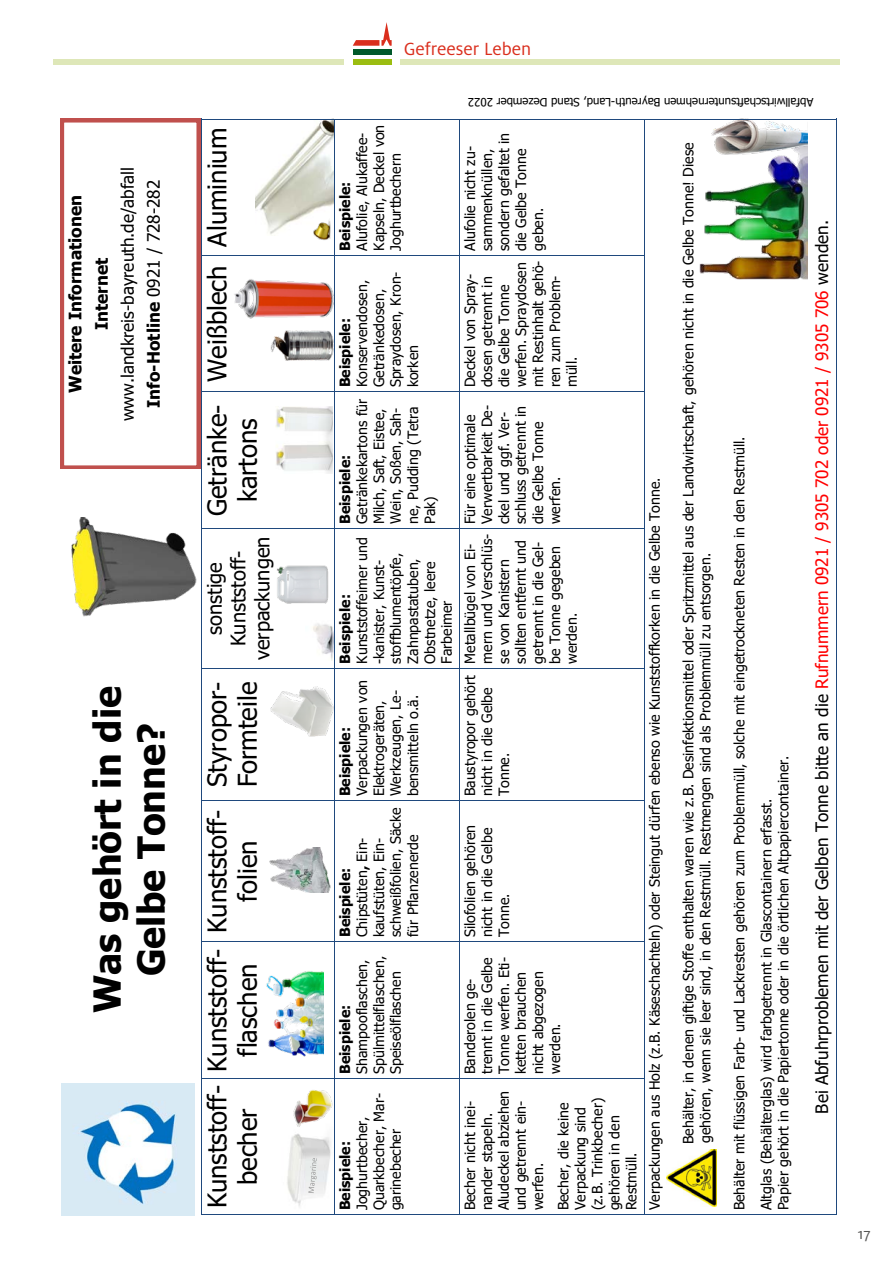
<style>
.page{position:relative;width:893px;height:1263px;background:#fff}
.page>*{position:absolute;margin:0;border:0;box-sizing:border-box;transform-origin:0 0}
.t1{font:700 37.05px/44.1px "Tahoma";color:#000;text-align:center}
.t2{font:25.65px/30.5px "Tahoma";color:#000;text-align:center}
.t3{font:20.1px "Tahoma";color:#000}
.t4{font:19.95px/23.9px "Tahoma";color:#000;text-align:center}
.t5{font:19.5px "Milo OT";color:#da2e1d}
.t6{font:17.1px/26px "Tahoma";color:#000;text-align:center}
.t7{font:700 17.1px/26.1px "Tahoma";color:#000;text-align:center}
.t8{font:16.5px "Milo OT";color:#565655}
.t9{font:14.25px/17px "Tahoma";color:#000}
.t10{font:700 14.25px "Tahoma";color:#000}
.t11{font:11.4px "Tahoma";letter-spacing:-.005em;color:#000}
.s1{font-weight:700}
.s2{color:#f00}
</style>
<div class="page">
<div style="left:353px;top:50px;width:39px;height:5px;background:#00592a"></div>
<div style="left:353px;top:59px;width:39px;height:6px;background:#9bbd11"></div>
<svg style="left:353px;top:22px;width:39px;height:24px"></svg>
<div style="left:400px;top:59px;width:439px;height:6px;background:#dee7b8"></div>
<div style="left:54px;top:59px;width:290px;height:6px;background:#dee7b8"></div>
<img style="left:287px;top:1145px;width:44px;height:62px">
<img style="left:256px;top:120px;width:77px;height:115px">
<img style="left:302px;top:207px;width:31px;height:33px">
<img style="left:275px;top:406px;width:58px;height:67px">
<img style="left:270px;top:686px;width:64px;height:51px">
<img style="left:313px;top:623px;width:21px;height:37px">
<img style="left:699px;top:172px;width:108px;height:108px">
<img style="left:711px;top:118px;width:96px;height:54px">
<hr style="left:201px;top:1214px;width:635px;height:1px;background:#1f497d">
<hr style="left:202px;top:1078px;width:442px;height:1px;background:#1f497d">
<hr style="left:202px;top:941px;width:442px;height:1px;background:#1f497d">
<hr style="left:202px;top:800px;width:442px;height:1px;background:#1f497d">
<hr style="left:202px;top:668px;width:442px;height:1px;background:#1f497d">
<hr style="left:202px;top:528px;width:257px;height:1px;background:#1f497d">
<hr style="left:202px;top:391px;width:257px;height:1px;background:#1f497d">
<hr style="left:202px;top:255px;width:257px;height:1px;background:#1f497d">
<hr style="left:201px;top:119px;width:258px;height:1px;background:#1f497d">
<hr style="left:460px;top:528px;width:184px;height:1px;background:#1f497d">
<hr style="left:460px;top:391px;width:184px;height:1px;background:#1f497d">
<hr style="left:460px;top:255px;width:184px;height:1px;background:#1f497d">
<hr style="left:459px;top:119px;width:185px;height:1px;background:#1f497d">
<hr style="left:644px;top:119px;width:192px;height:1px;background:#1f497d">
<hr style="left:201px;top:119px;width:1px;height:1096px;background:#1f497d">
<hr style="left:334px;top:119px;width:1px;height:1095px;background:#1f497d">
<hr style="left:459px;top:529px;width:1px;height:685px;background:#1f497d">
<hr style="left:459px;top:392px;width:1px;height:137px;background:#1f497d">
<hr style="left:459px;top:255px;width:1px;height:137px;background:#1f497d">
<hr style="left:459px;top:119px;width:1px;height:136px;background:#1f497d">
<hr style="left:644px;top:1078px;width:1px;height:136px;background:#1f497d">
<hr style="left:644px;top:942px;width:1px;height:136px;background:#1f497d">
<hr style="left:644px;top:801px;width:1px;height:141px;background:#1f497d">
<hr style="left:644px;top:668px;width:1px;height:133px;background:#1f497d">
<hr style="left:644px;top:529px;width:1px;height:139px;background:#1f497d">
<hr style="left:644px;top:392px;width:1px;height:137px;background:#1f497d">
<hr style="left:644px;top:255px;width:1px;height:137px;background:#1f497d">
<hr style="left:644px;top:119px;width:1px;height:136px;background:#1f497d">
<hr style="left:836px;top:119px;width:1px;height:1096px;background:#1f497d">
<svg style="left:61px;top:119px;width:139px;height:350px"></svg>
<img style="left:270px;top:346px;width:63px;height:15px">
<img style="left:269px;top:847px;width:62px;height:45px">
<img style="left:266px;top:971px;width:57px;height:86px">
<img style="left:277px;top:565px;width:52px;height:39px">
<img style="left:290px;top:1090px;width:43px;height:55px">
<img style="left:234px;top:279px;width:100px;height:67px">
<img style="left:62px;top:1083px;width:132px;height:132px">
<svg style="left:308px;top:1158px;width:9px;height:35px"></svg>
<img style="left:71px;top:517px;width:125px;height:99px">
<img style="left:667px;top:1150px;width:49px;height:56px">
<p class="t7" style="left:63px;top:393px;width:199px;rotate:-90deg">Weitere Informationen<br>Internet</p>
<p class="t6" style="left:116px;top:421px;width:256px;rotate:-90deg">www.landkreis-bayreuth.de/abfall<br><span class="s1">Info-Hotline</span> 0921 / 728-282</p>
<h1 class="t1" style="left:87px;top:1013px;width:328px;rotate:-90deg">Was gehört in die<br>Gelbe Tonne?</h1>
<h2 class="t2" style="left:203px;top:382px;width:256px;rotate:-90deg">Weißblech Aluminium</h2>
<h2 class="t2" style="left:203px;top:516px;width:113px;rotate:-90deg">Getränke&shy;kartons</h2>
<h3 class="t4" style="left:204px;top:646px;width:98px;rotate:-90deg">sonstige<br>Kunststoff-</h3>
<h3 class="t3" style="left:249px;top:660px;width:125px;rotate:-90deg">verpackungen</h3>
<h2 class="t2" style="left:203px;top:787px;width:107px;text-align:left;rotate:-90deg">Styropor-<br>Formteile</h2>
<h2 class="t2" style="left:203px;top:933px;width:125px;rotate:-90deg">Kunststoff&shy;folien</h2>
<h2 class="t2" style="left:203px;top:1072px;width:125px;rotate:-90deg">Kunststoff&shy;flaschen</h2>
<h2 class="t2" style="left:203px;top:1208px;width:125px;rotate:-90deg">Kunststoff&shy;becher</h2>
<h3 class="t5" style="left:404px;top:38px;width:129px">Gefreeser Leben</h3>
<p class="t9" style="left:354px;top:251px;width:128px;rotate:-90deg">Alufolie, Alukaffee-<br>Kapseln, Deckel von<br>Joghurtbechern</p>
<p class="t10" style="left:335px;top:251px;width:71px;rotate:-90deg">Beispiele:</p>
<p class="t9" style="left:354px;top:387px;width:117px;rotate:-90deg">Konservendosen,<br>Getränkedosen,<br>Spraydosen, Kron&shy;korken</p>
<p class="t10" style="left:335px;top:387px;width:71px;rotate:-90deg">Beispiele:</p>
<p class="t9" style="left:354px;top:524px;width:127px;rotate:-90deg">Getränkekartons für<br>Milch, Saft, Eistee,<br>Wein, Soßen, Sah&shy;ne, Pudding (Tetra<br>Pak)</p>
<p class="t10" style="left:335px;top:524px;width:71px;rotate:-90deg">Beispiele:</p>
<p class="t9" style="left:354px;top:664px;width:128px;rotate:-90deg">Kunststoffeimer und -kanister, Kunst&shy;stoffblumentöpfe,<br>Zahnpastatuben,<br>Obstnetze, leere<br>Farbeimer</p>
<p class="t10" style="left:335px;top:664px;width:71px;rotate:-90deg">Beispiele:</p>
<p class="t9" style="left:354px;top:796px;width:118px;rotate:-90deg">Verpackungen von<br>Elektrogeräten,<br>Werkzeugen, Le&shy;bensmitteln o.ä.</p>
<p class="t10" style="left:335px;top:796px;width:71px;rotate:-90deg">Beispiele:</p>
<p class="t9" style="left:337px;top:937px;width:131px;rotate:-90deg"><span class="s1">Beispiele:<br></span>Chipstüten<span class="s1">,</span> Ein&shy;kaufstüten, Ein&shy;schweißfolien, Säcke für Pflanzenerde</p>
<p class="t9" style="left:354px;top:1074px;width:120px;rotate:-90deg">Shampooflaschen,<br>Spülmittelflaschen,<br>Speiseölflaschen</p>
<p class="t10" style="left:335px;top:1074px;width:71px;rotate:-90deg">Beispiele:</p>
<p class="t9" style="left:354px;top:1210px;width:119px;rotate:-90deg">Joghurtbecher,<br>Quarkbecher, Mar&shy;garinebecher</p>
<p class="t10" style="left:335px;top:1210px;width:71px;rotate:-90deg">Beispiele:</p>
<p class="t11" style="left:813px;top:110px;width:347px;rotate:-180deg">Abfallwirtschaftsunternehmen Bayreuth-Land, Stand Dezember 2022</p>
<p class="t9" style="left:462px;top:251px;width:120px;rotate:-90deg">Alufolie nicht zu&shy;sammenknüllen, sondern gefaltet in die Gelbe Tonne geben.</p>
<p class="t9" style="left:462px;top:387px;width:129px;rotate:-90deg">Deckel von Spray&shy;dosen getrennt in die Gelbe Tonne werfen. Spraydosen mit Restinhalt gehö&shy;ren zum Problem&shy;müll.</p>
<p class="t9" style="left:462px;top:524px;width:120px;rotate:-90deg">Für eine optimale<br>Verwertbarkeit De&shy;ckel und ggf. Ver&shy;schluss getrennt in die Gelbe Tonne werfen.</p>
<p class="t9" style="left:462px;top:664px;width:131px;rotate:-90deg">Metallbügel von Ei&shy;mern und Verschlüs&shy;se von Kanistern sollten entfernt und getrennt in die Gel&shy;be Tonne gegeben werden.</p>
<p class="t9" style="left:462px;top:796px;width:122px;rotate:-90deg">Baustyropor gehört nicht in die Gelbe<br>Tonne.</p>
<p class="t9" style="left:462px;top:937px;width:114px;rotate:-90deg">Silofolien gehören nicht in die Gelbe<br>Tonne.</p>
<p class="t9" style="left:462px;top:1074px;width:118px;rotate:-90deg">Banderolen ge&shy;trennt in die Gelbe<br>Tonne werfen. Eti&shy;ketten brauchen nicht abgezogen werden.</p>
<p class="t9" style="left:462px;top:1210px;width:121px;rotate:-90deg">Becher nicht inei&shy;nander stapeln.<br>Aludeckel abziehen und getrennt ein&shy;werfen.</p>
<p class="t9" style="left:556px;top:1210px;width:114px;rotate:-90deg">Becher, die keine<br>Verpackung sind (z.B. Trinkbecher) gehören in den<br>Restmüll.</p>
<p class="t9" style="left:647px;top:1210px;width:734px;rotate:-90deg">Verpackungen aus Holz (z.B. Käseschachteln) oder Steingut dürfen ebenso wie Kunststoffkorken in die Gelbe Tonne.</p>
<p class="t9" style="left:681px;top:1144px;width:1003px;rotate:-90deg">Behälter, in denen giftige Stoffe enthalten waren wie z.B. Desinfektionsmittel oder Spritzmittel aus der Landwirtschaft, gehören nicht in die Gelbe Tonne! Diese gehören, wenn sie leer sind, in den Restmüll. Restmengen sind als Problemmüll zu entsorgen.</p>
<p class="t9" style="left:727px;top:1210px;width:775px;line-height:26.8px;rotate:-90deg">Behälter mit flüssigen Farb- und Lackresten gehören zum Problemmüll, solche mit eingetrockneten Resten in den Restmüll.<br>Altglas (Behälterglas) wird farbgetrennt in Glascontainern erfasst.</p>
<p class="t9" style="left:776px;top:1210px;width:457px;rotate:-90deg">Papier gehört in die Papiertonne oder in die örtlichen Altpapiercontainer.</p>
<p class="t6" style="left:810px;top:1113px;width:895px;rotate:-90deg">Bei Abfuhrproblemen mit der Gelben Tonne bitte an die <span class="s2">Rufnummern 0921 / 9305 702 oder 0921 / 9305 706</span> wenden.</p>
<p class="t8" style="left:858px;top:1225px;width:14px">17</p>
</div>
